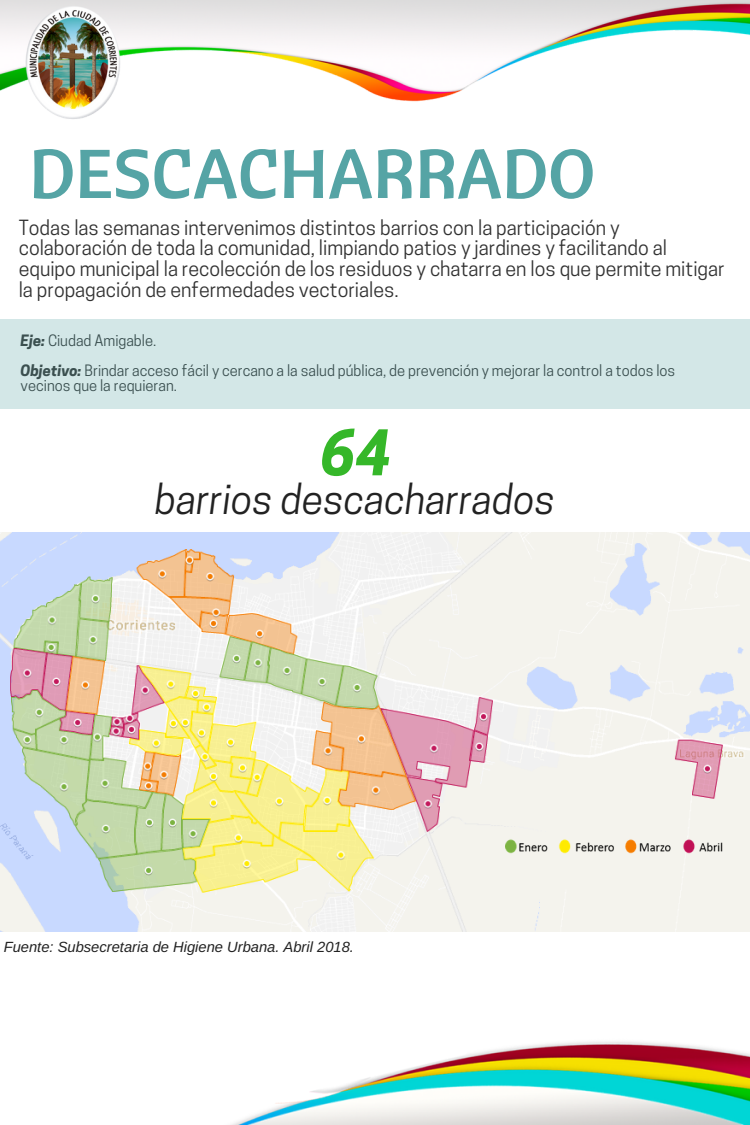
<style>
.page{position:relative;width:750px;height:1125px;background:#fff}
.page>*{position:absolute;margin:0;border:0;box-sizing:border-box;transform-origin:0 0}
.t1{font:68.75px "Cantora One";color:#55a4a5}
.t2{font:italic 700 59px "Cooper Hewitt";color:#35b729}
.t3{font:italic 39.25px "Cooper Hewitt";color:#222}
.t4{font:19.62px/20.6px "Cooper Hewitt";color:#323232}
.t5{font:14.75px/30px "Cooper Hewitt";color:#323232}
.t6{font:italic 14.75px "Arimo";color:#222}
.s1{font-weight:700;font-style:italic}
</style>
<div class="page">
<img style="left:0;top:0;width:750px;height:119px">
<div style="left:0;top:320px;width:750px;height:89px;background:#d3e7e7"></div>
<img style="left:0;top:532px;width:750px;height:400px">
<div style="left:539px;top:765px;width:211px;height:143px;background:#f4f3ed"></div>
<img style="left:505px;top:835px;width:245px;height:27px">
<img style="left:231px;top:1041px;width:519px;height:84px">
<h1 class="t1" style="left:29px;top:129px;width:568px">DESCACHARRADO</h1>
<p class="t4" style="left:19px;top:219px;width:708px">Todas las semanas intervenimos distintos barrios con la participación y colaboración de toda la comunidad, limpiando patios y jardines y facilitando al equipo municipal la recolección de los residuos y chatarra en los que permite mitigar la propagación de enfermedades vectoriales.</p>
<p class="t5" style="left:21px;top:328px;width:656px"><span class="s1">Eje:</span> Ciudad Amigable.<br><span class="s1">Objetivo:</span> Brindar acceso fácil y cercano a la salud pública, de prevención y mejorar la control a todos los</p>
<p class="t5" style="left:21px;top:373px;width:158px">vecinos que la requieran.</p>
<h2 class="t2" style="left:321px;top:431px;width:72px">64</h2>
<h3 class="t3" style="left:155px;top:484px;width:402px">barrios descacharrados</h3>
<p class="t6" style="left:4px;top:938px;width:352px">Fuente: Subsecretaria de Higiene Urbana. Abril 2018.</p>
</div>
